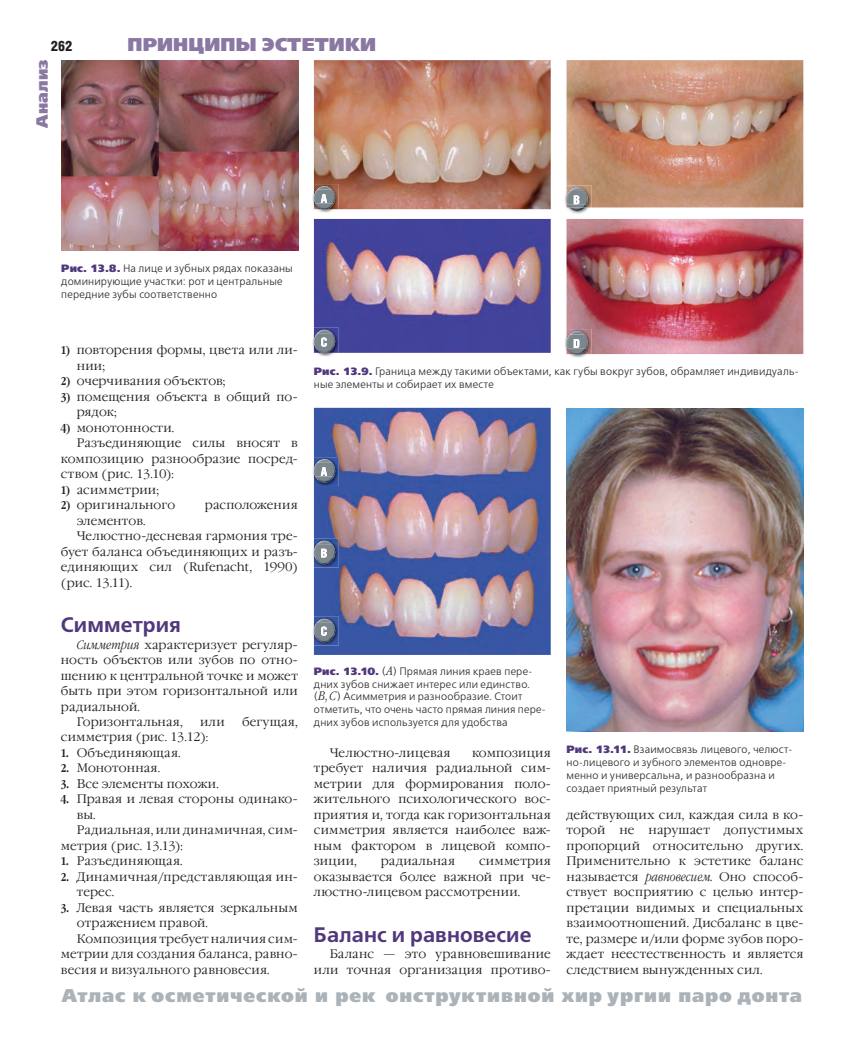
<style>
.page{position:relative;width:866px;height:1038px;background:#fff}
.page>*{position:absolute;margin:0;border:0;box-sizing:border-box;transform-origin:0 0}
.t1{font:700 21px "Free Set C";letter-spacing:.005em;color:#51387d}
.t2{font:18.5px "Free Set Black C";letter-spacing:.05em;color:#abb3b9}
.t3{font:18.5px "Free Set Black C";letter-spacing:.01em;color:#8a77a2}
.t4{font:16.25px "Free Set Black C";letter-spacing:.01em;color:#8a77a2}
.t5{font:900 14.25px "Helios Cond";color:#231f20}
.t6{font:300 12.38px/15.5px "Garamond C";letter-spacing:.02em;color:#231f20}
.t7{font:300 12.38px "Garamond C";color:#231f20}
.t8{font:10.75px/12.9px "Free Set C";letter-spacing:.02em;color:#231f20}
.s1{font-family:"Free Set Black C";font-size:10.62px;color:#51387d}
.s2{font-family:"Garamond Narrow C";font-weight:700;font-size:11.25px}
.s3{font-family:"Garamond Narrow C";font-style:italic}
.s4{font-family:"Garamond Narrow C";font-weight:300;font-style:italic;font-size:12.38px}
</style>
<div class="page">
<img style="left:61px;top:60px;width:237px;height:191px">
<img style="left:314px;top:60px;width:237px;height:149px">
<img style="left:566px;top:60px;width:237px;height:147px">
<img style="left:314px;top:219px;width:237px;height:134px">
<img style="left:566px;top:219px;width:237px;height:135px">
<img style="left:314px;top:407px;width:237px;height:247px">
<img style="left:313px;top:457px;width:26px;height:29px">
<img style="left:317px;top:459px;width:15px;height:3px">
<img style="left:314px;top:462px;width:21px;height:20px">
<svg style="left:321px;top:467px;width:6px;height:9px"></svg>
<img style="left:313px;top:616px;width:26px;height:29px">
<img style="left:317px;top:618px;width:15px;height:4px">
<img style="left:314px;top:622px;width:21px;height:20px">
<svg style="left:321px;top:626px;width:6px;height:9px"></svg>
<img style="left:313px;top:538px;width:26px;height:29px">
<img style="left:317px;top:540px;width:15px;height:4px">
<img style="left:314px;top:544px;width:21px;height:20px">
<svg style="left:321px;top:548px;width:6px;height:9px"></svg>
<img style="left:566px;top:408px;width:237px;height:323px">
<img style="left:312px;top:184px;width:27px;height:29px">
<img style="left:314px;top:184px;width:25px;height:25px">
<img style="left:317px;top:186px;width:15px;height:3px">
<img style="left:314px;top:189px;width:21px;height:20px">
<svg style="left:321px;top:194px;width:6px;height:9px"></svg>
<img style="left:312px;top:327px;width:22px;height:29px">
<img style="left:314px;top:327px;width:25px;height:26px">
<img style="left:317px;top:329px;width:15px;height:4px">
<img style="left:314px;top:333px;width:21px;height:20px">
<svg style="left:321px;top:337px;width:6px;height:9px"></svg>
<img style="left:565px;top:194px;width:26px;height:20px">
<img style="left:566px;top:185px;width:25px;height:22px">
<img style="left:570px;top:187px;width:15px;height:4px">
<img style="left:568px;top:204px;width:18px;height:7px">
<img style="left:566px;top:191px;width:22px;height:13px">
<svg style="left:574px;top:195px;width:5px;height:9px"></svg>
<img style="left:565px;top:338px;width:24px;height:20px">
<img style="left:566px;top:329px;width:25px;height:25px">
<img style="left:570px;top:331px;width:15px;height:3px">
<img style="left:568px;top:348px;width:18px;height:6px">
<img style="left:566px;top:334px;width:22px;height:14px">
<svg style="left:574px;top:339px;width:5px;height:9px"></svg>
<p class="t5" style="left:51px;top:40px;width:23px">262</p>
<h3 class="t4" style="left:33px;top:128px;width:70px;rotate:-90deg">Анализ</h3>
<h2 class="t3" style="left:128px;top:34px;width:250px">ПРИНЦИПЫ ЭСТЕТИКИ</h2>
<p class="t8" style="left:61px;top:262px;width:233px"><span class="s1">Рис. 13.8.</span> На лице и зубных рядах показаны доминирующие участки: рот и центральные передние зубы соответственно</p>
<p class="t6" style="left:77px;top:343px;width:222px;text-indent:-16px"><span class="s2">1)</span> повторения формы, цвета или ли&shy;нии;</p>
<p class="t6" style="left:61px;top:374px;width:166px"><span class="s2">2)</span> очерчивания объектов;</p>
<p class="t6" style="left:77px;top:390px;width:222px;text-indent:-16px"><span class="s2">3)</span> помещения объекта в общий по&shy;рядок;</p>
<p class="t6" style="left:61px;top:421px;width:115px"><span class="s2">4)</span> монотонности.</p>
<p class="t6" style="left:77px;top:436px;width:222px">Разъединяющие силы вносят в</p>
<p class="t6" style="left:61px;top:452px;width:238px">композицию разнообразие посред-</p>
<p class="t7" style="left:61px;top:469px;width:114px">ством (рис. 13.10):</p>
<p class="t6" style="left:61px;top:482px;width:100px"><span class="s2">1)</span> асимметрии;</p>
<p class="t6" style="left:61px;top:498px;width:116px"><span class="s2">2)</span> оригинального</p>
<p class="t7" style="left:205px;top:500px;width:94px">расположения</p>
<p class="t7" style="left:77px;top:515px;width:70px">элементов.</p>
<p class="t6" style="left:77px;top:529px;width:222px">Челюстно-десневая гармония тре-</p>
<p class="t6" style="left:61px;top:544px;width:238px">бует баланса объединяющих и разъ-</p>
<p class="t6" style="left:61px;top:560px;width:238px">единяющих сил (Rufenacht, 1990)</p>
<p class="t6" style="left:61px;top:575px;width:73px">(рис. 13.11).</p>
<h1 class="t1" style="left:61px;top:613px;width:122px">Симметрия</h1>
<p class="t6" style="left:77px;top:637px;width:222px"><span class="s3">Симметрия</span> характеризует регуляр-</p>
<p class="t6" style="left:61px;top:653px;width:238px">ность объектов или зубов по отно-</p>
<p class="t7" style="left:61px;top:670px;width:238px">шению к центральной точке и может</p>
<p class="t6" style="left:61px;top:684px;width:238px">быть при этом горизонтальной или</p>
<p class="t6" style="left:61px;top:699px;width:80px">радиальной.</p>
<p class="t6" style="left:77px;top:715px;width:108px">Горизонтальная,</p>
<p class="t6" style="left:200px;top:715px;width:26px">или</p>
<p class="t6" style="left:242px;top:715px;width:57px">бегущая,</p>
<p class="t6" style="left:61px;top:730px;width:149px">симметрия (рис. 13.12):</p>
<p class="t6" style="left:61px;top:745px;width:121px"><span class="s2">1.</span> Объединяющая.</p>
<p class="t6" style="left:61px;top:761px;width:101px"><span class="s2">2.</span> Монотонная.</p>
<p class="t7" style="left:61px;top:778px;width:159px"><span class="s2">3.</span> Все элементы похожи.</p>
<p class="t6" style="left:61px;top:792px;width:238px"><span class="s2">4.</span> Правая и левая стороны одинако-</p>
<p class="t6" style="left:77px;top:807px;width:20px">вы.</p>
<p class="t6" style="left:77px;top:823px;width:222px">Радиальная, или динамичная, сим-</p>
<p class="t7" style="left:61px;top:840px;width:123px">метрия (рис. 13.13):</p>
<p class="t6" style="left:61px;top:854px;width:123px"><span class="s2">1.</span> Разъединяющая.</p>
<p class="t6" style="left:77px;top:869px;width:222px;text-indent:-16px"><span class="s2">2.</span> Динамичная/представляющая ин&shy;терес.</p>
<p class="t6" style="left:61px;top:900px;width:238px"><span class="s2">3.</span> Левая часть является зеркальным</p>
<p class="t6" style="left:77px;top:916px;width:133px">отражением правой.</p>
<p class="t6" style="left:77px;top:931px;width:223px">Композиция требует наличия сим-</p>
<p class="t6" style="left:61px;top:947px;width:238px">метрии для создания баланса, равно-</p>
<p class="t6" style="left:61px;top:962px;width:210px">весия и визуального равновесия.</p>
<p class="t8" style="left:314px;top:365px;width:487px"><span class="s1">Рис. 13.9.</span> Граница между такими объектами, как губы вокруг зубов, обрамляет индивидуаль&shy;ные элементы и собирает их вместе</p>
<p class="t8" style="left:314px;top:664px;width:234px"><span class="s1">Рис. 13.10.</span> (<span class="s4">А</span>) Прямая линия краев пере&shy;дних зубов снижает интерес или единство. (<span class="s4">B, C</span>) Асимметрия и разнообразие. Стоит отметить, что очень часто прямая линия пере&shy;дних зубов используется для удобства</p>
<p class="t6" style="left:330px;top:745px;width:122px">Челюстно-лицевая</p>
<p class="t6" style="left:314px;top:745px;width:238px;text-align:justify;text-indent:158px">композиция требует наличия радиальной сим&shy;метрии для формирования поло&shy;жительного психологического вос&shy;приятия и, тогда как горизонтальная симметрия является наиболее важ&shy;ным фактором в лицевой компо&shy;зиции,</p>
<p class="t6" style="left:314px;top:854px;width:238px;text-align:justify;text-indent:165px">симметрия оказывается более важной при че&shy;люстно-лицевом рассмотрении.</p>
<h1 class="t1" style="left:314px;top:922px;width:219px">Баланс и равновесие</h1>
<p class="t6" style="left:314px;top:947px;width:238px;text-align:right">Баланс — это уравновешивание или точная организация противо-</p>
<p class="t6" style="left:381px;top:854px;width:76px">радиальная</p>
<p class="t8" style="left:566px;top:742px;width:227px"><span class="s1">Рис. 13.11.</span> Взаимосвязь лицевого, челюст&shy;но-лицевого и зубного элементов одновре&shy;менно и универсальна, и разнообразна и создает приятный результат</p>
<p class="t6" style="left:566px;top:807px;width:238px;text-align:justify">действующих сил, каждая сила в ко&shy;торой не нарушает допустимых пропорций относительно других.<br>Применительно к эстетике баланс называется <span class="s3">равновесием.</span> Оно способ&shy;ствует восприятию с целью интер&shy;претации видимых и специальных взаимоотношений. Дисбаланс в цве&shy;те, размере и/или форме зубов поро&shy;ждает неестественность и является следствием вынужденных сил.</p>
<h2 class="t2" style="left:62px;top:984px;width:741px">Атлас к осметической и рек онструктивной хир ургии паро донта</h2>
</div>
